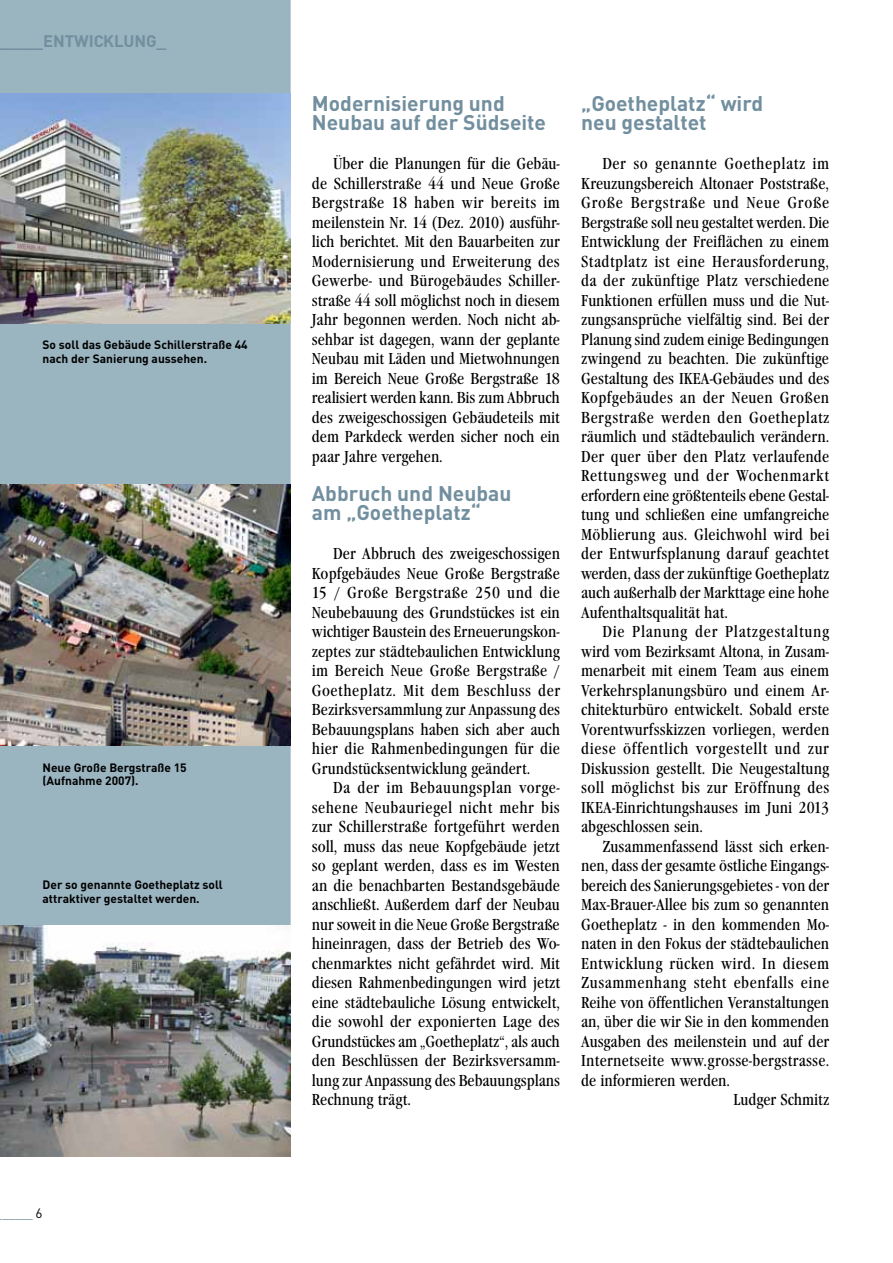
<style>
.page{position:relative;width:893px;height:1263px;background:#fff}
.page>*{position:absolute;margin:0;border:0;box-sizing:border-box;transform-origin:0 0}
.t1{font:700 21px/19.5px "DIN";color:#728f9f}
.t2{font:16.5px/19.5px "Garamond Cd ITC";color:#000;text-align:justify}
.t3{font:16.5px "Garamond Cd ITC";letter-spacing:.025em;color:#000}
.t4{font:16.5px "Garamond Cd ITC";letter-spacing:.03em;color:#000}
.t5{font:700 16.5px "DIN";color:#728f9f}
.t6{font:700 12px/13.5px "DIN";color:#000}
.t7{font:500 10.5px "DIN";color:#728f9f}
.s1{font-weight:400;font-size:13.5px;color:#000}
</style>
<div class="page">
<div style="left:0;top:0;width:291px;height:926px;background:#9ab4c0"></div>
<img style="left:0;top:94px;width:291px;height:230px">
<img style="left:0;top:485px;width:291px;height:260px">
<img style="left:0;top:926px;width:291px;height:231px">
<p class="t5" style="left:3px;top:31px;width:165px">____ENTWICKLUNG_</p>
<p class="t6" style="left:43px;top:338px;width:207px">So soll das Gebäude Schillerstraße 44 nach der Sanierung aussehen.</p>
<p class="t6" style="left:43px;top:760px;width:146px">Neue Große Bergstraße 15 (Aufnahme 2007).</p>
<p class="t6" style="left:43px;top:878px;width:182px">Der so genannte Goetheplatz soll attraktiver gestaltet werden.</p>
<p class="t7" style="left:3px;top:1207px;width:41px">_____ <span class="s1">6</span></p>
<p class="t1" style="left:312px;top:93px;width:236px">Modernisierung und<br>Neubau auf der Südseite</p>
<p class="t2" style="left:312px;top:154px;width:250px;text-indent:21px">Über die Planungen für die Gebäu&shy;de Schillerstraße 44 und Neue Große Bergstraße 18 haben wir bereits im meilenstein Nr. 14 (Dez. 2010) ausführ&shy;lich berichtet. Mit den Bauarbeiten zur Modernisierung und Erweiterung des Gewerbe- und Bürogebäudes Schiller&shy;straße 44 soll möglichst noch in diesem Jahr begonnen werden. Noch nicht ab&shy;sehbar ist dagegen, wann der geplante Neubau mit Läden und Mietwohnungen im Bereich Neue Große Bergstraße 18 realisiert werden kann. Bis zum Abbruch des zweigeschossigen Gebäudeteils mit dem Parkdeck werden sicher noch ein paar Jahre vergehen.</p>
<p class="t1" style="left:312px;top:483px;width:201px">Abbruch und Neubau am „Goetheplatz“</p>
<p class="t2" style="left:312px;top:544px;width:250px;text-indent:21px">Der Abbruch des zweigeschossigen Kopfgebäudes Neue Große Bergstraße 15 / Große Bergstraße 250 und die Neubebauung des Grundstückes ist ein wichtiger Baustein des Erneuerungskon&shy;zeptes zur städtebaulichen Entwicklung im Bereich Neue Große Bergstraße / Goetheplatz. Mit dem Beschluss der Bezirksversammlung zur Anpassung des Bebauungsplans haben sich aber auch hier die Rahmenbedingungen für die Grundstücksentwicklung geändert.</p>
<p class="t2" style="left:312px;top:778px;width:250px;text-indent:21px">Da der im Bebauungsplan vorge&shy;sehene Neubauriegel nicht mehr bis zur Schillerstraße fortgeführt werden soll, muss das neue Kopfgebäude jetzt so geplant werden, dass es im Westen an die benachbarten Bestandsgebäude anschließt. Außerdem darf der Neubau nur soweit in die Neue Große Bergstraße hineinragen, dass der Betrieb des Wo&shy;chenmarktes nicht gefährdet wird. Mit diesen Rahmenbedingungen wird jetzt eine städtebauliche Lösung entwickelt, die sowohl der exponierten Lage des Grundstückes am „Goetheplatz“, als auch den Beschlüssen der Bezirksversamm&shy;lung zur Anpassung des Bebauungsplans Rechnung trägt.</p>
<p class="t1" style="left:581px;top:93px;width:183px">„Goetheplatz“ wird neu gestaltet</p>
<p class="t2" style="left:581px;top:154px;width:250px;text-indent:21px">Der so genannte Goetheplatz im Kreuzungsbereich Altonaer Poststraße, Große Bergstraße und Neue Große Bergstraße soll neu gestaltet werden. Die Entwicklung der Freiflächen zu einem Stadtplatz ist eine Herausforderung, da der zukünftige Platz verschiedene Funktionen erfüllen muss und die Nut&shy;zungsansprüche vielfältig sind. Bei der Planung sind zudem einige Bedingungen zwingend zu beachten. Die zukünftige Gestaltung des IKEA-Gebäudes und des Kopfgebäudes an der Neuen Großen Bergstraße werden den Goetheplatz räumlich und städtebaulich verändern.<br>Der quer über den Platz verlaufende Rettungsweg und der Wochenmarkt erfordern eine größtenteils ebene Gestal&shy;tung und schließen eine umfangreiche Möblierung aus. Gleichwohl wird bei der Entwurfsplanung darauf geachtet werden, dass der zukünftige Goetheplatz auch außerhalb der Markttage eine hohe Aufenthaltsqualität hat.</p>
<p class="t2" style="left:581px;top:622px;width:250px;text-indent:21px">Die Planung der Platzgestaltung wird vom Bezirksamt Altona, in Zusam&shy;menarbeit mit einem Team aus einem Verkehrsplanungsbüro und einem Ar&shy;chitekturbüro entwickelt. Sobald erste Vorentwurfsskizzen vorliegen, werden diese öffentlich vorgestellt und zur Diskussion gestellt. Die Neugestaltung soll möglichst bis zur Eröffnung des IKEA-Einrichtungshauses im Juni 2013 abgeschlossen sein.</p>
<p class="t2" style="left:602px;top:837px;width:228px">Zusammenfassend lässt sich erken-</p>
<p class="t2" style="left:581px;top:856px;width:250px">nen, dass der gesamte östliche Eingangs-</p>
<p class="t2" style="left:581px;top:876px;width:250px">bereich des Sanierungsgebietes - von der</p>
<p class="t2" style="left:581px;top:895px;width:250px">Max-Brauer-Allee bis zum so genannten</p>
<p class="t2" style="left:581px;top:915px;width:250px">Goetheplatz - in den kommenden Mo-</p>
<p class="t2" style="left:581px;top:934px;width:250px">naten in den Fokus der städtebaulichen</p>
<p class="t3" style="left:581px;top:954px;width:249px">Entwicklung rücken wird. In diesem</p>
<p class="t4" style="left:581px;top:974px;width:249px">Zusammenhang steht ebenfalls eine</p>
<p class="t2" style="left:581px;top:993px;width:250px">Reihe von öffentlichen Veranstaltungen</p>
<p class="t2" style="left:581px;top:1012px;width:250px">an, über die wir Sie in den kommenden</p>
<p class="t2" style="left:581px;top:1032px;width:250px">Ausgaben des meilenstein und auf der</p>
<p class="t2" style="left:581px;top:1051px;width:250px">Internetseite www.grosse-bergstrasse.</p>
<p class="t2" style="left:581px;top:1071px;width:150px">de informieren werden.</p>
<p class="t2" style="left:734px;top:1090px;width:97px">Ludger Schmitz</p>
</div>
